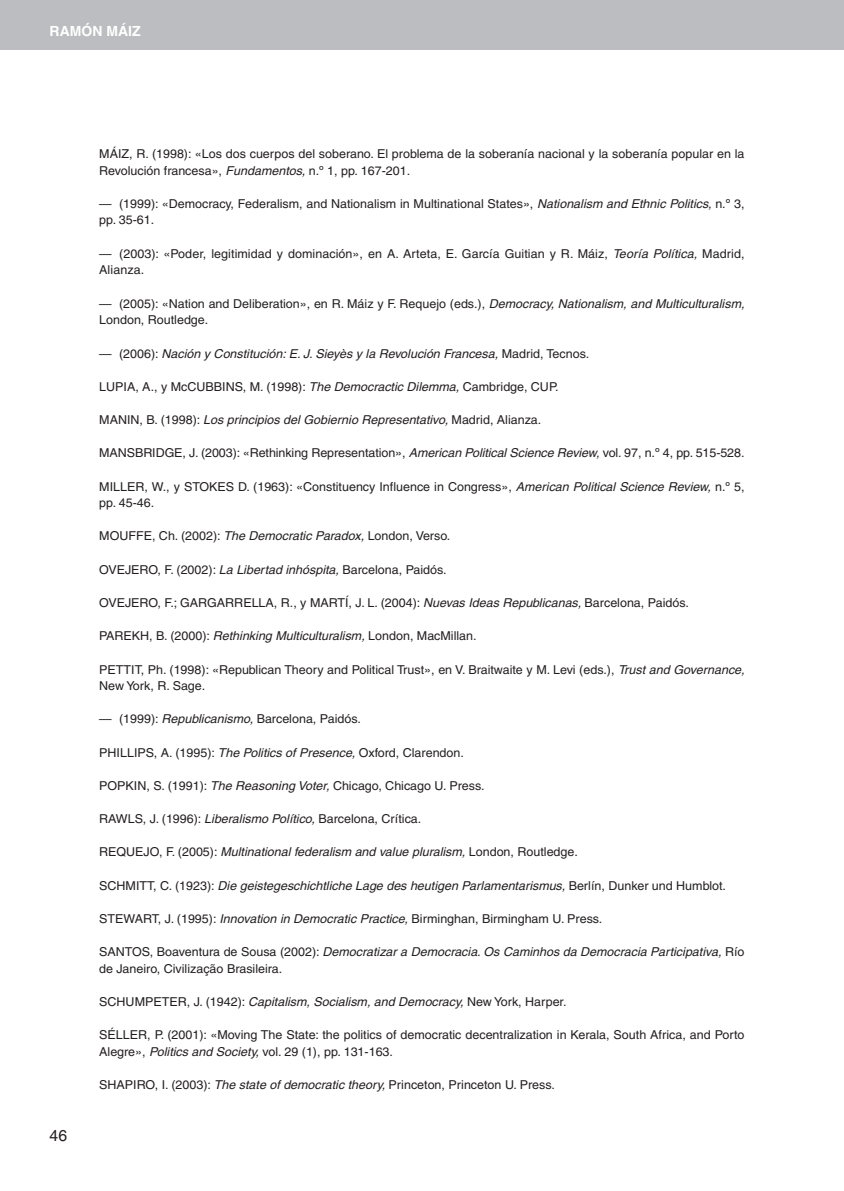
<style>
.page{position:relative;width:844px;height:1191px;background:#fff}
.page>*{position:absolute;margin:0;border:0;box-sizing:border-box;transform-origin:0 0}
.t1{font:15.75px "Helvetica";color:#231f20}
.t2{font:700 14px "Helvetica";color:#fff}
.t3{font:12.25px/16.6px "Helvetica";color:#231f20}
.t4{font:italic 12.25px "Helvetica";color:#231f20}
.s1{font-style:italic}
.s2{font-style:normal}
</style>
<div class="page">
<div style="left:0;top:0;width:843px;height:50px;background:#bcbdc0"></div>
<p class="t2" style="left:50px;top:26px;width:92px">RAMÓN MÁIZ</p>
<p class="t1" style="left:50px;top:1129px;width:19px">46</p>
<p class="t3" style="left:99px;top:146px;width:646px">MÁIZ, R. (1998): «Los dos cuerpos del soberano. El problema de la soberanía nacional y la soberanía popular en la<br>Revolución francesa», <span class="s1">Fundamentos,</span> n.º 1, pp. 167-201.</p>
<p class="t3" style="left:99px;top:196px;width:646px">— (1999): «Democracy, Federalism, and Nationalism in Multinational States», <span class="s1">Nationalism and Ethnic Politics,</span> n.º 3, pp. 35-61.</p>
<p class="t3" style="left:99px;top:246px;width:646px">— (2003): «Poder, legitimidad y dominación», en A. Arteta, E. García Guitian y R. Máiz, <span class="s1">Teoría Política,</span> Madrid,<br>Alianza.</p>
<p class="t3" style="left:99px;top:296px;width:646px">— (2005): «Nation and Deliberation», en R. Máiz y F. Requejo (eds.), <span class="s1">Democracy, Nationalism, and Multiculturalism,<br></span>London, Routledge.</p>
<p class="t4" style="left:99px;top:349px;width:491px"><span class="s2">— (2006):</span> Nación y Constitución: E. J. Sieyès y la Revolución Francesa, <span class="s2">Madrid, Tecnos.</span></p>
<p class="t3" style="left:99px;top:379px;width:461px">LUPIA, A., y McCUBBINS, M. (1998): <span class="s1">The Democractic Dilemma,</span> Cambridge, CUP.</p>
<p class="t4" style="left:99px;top:415px;width:443px"><span class="s2">MANIN, B. (1998):</span> Los principios del Gobiernio Representativo, <span class="s2">Madrid, Alianza.</span></p>
<p class="t3" style="left:99px;top:446px;width:646px">MANSBRIDGE, J. (2003): «Rethinking Representation», <span class="s1">American Political Science Review,</span> vol. 97, n.º 4, pp. 515-528.</p>
<p class="t3" style="left:99px;top:479px;width:646px">MILLER, W., y STOKES D. (1963): «Constituency Influence in Congress», <span class="s1">American Political Science Review,</span> n.º 5, pp. 45-46.</p>
<p class="t3" style="left:99px;top:529px;width:352px">MOUFFE, Ch. (2002): <span class="s1">The Democratic Paradox,</span> London, Verso.</p>
<p class="t3" style="left:99px;top:562px;width:349px">OVEJERO, F. (2002): <span class="s1">La Libertad inhóspita,</span> Barcelona, Paidós.</p>
<p class="t3" style="left:99px;top:595px;width:591px">OVEJERO, F.; GARGARRELLA, R., y MARTÍ, J. L. (2004): <span class="s1">Nuevas Ideas Republicanas,</span> Barcelona, Paidós.</p>
<p class="t3" style="left:99px;top:629px;width:379px">PAREKH, B. (2000): <span class="s1">Rethinking Multiculturalism,</span> London, MacMillan.</p>
<p class="t3" style="left:99px;top:662px;width:646px">PETTIT, Ph. (1998): «Republican Theory and Political Trust», en V. Braitwaite y M. Levi (eds.), <span class="s1">Trust and Governance,<br></span>New York, R. Sage.</p>
<p class="t3" style="left:99px;top:712px;width:263px">— (1999): <span class="s1">Republicanismo,</span> Barcelona, Paidós.</p>
<p class="t3" style="left:99px;top:745px;width:366px">PHILLIPS, A. (1995): <span class="s1">The Politics of Presence,</span> Oxford, Clarendon.</p>
<p class="t3" style="left:99px;top:778px;width:387px">POPKIN, S. (1991): <span class="s1">The Reasoning Voter,</span> Chicago, Chicago U. Press.</p>
<p class="t3" style="left:99px;top:811px;width:323px">RAWLS, J. (1996): <span class="s1">Liberalismo Político,</span> Barcelona, Crítica.</p>
<p class="t4" style="left:99px;top:847px;width:480px"><span class="s2">REQUEJO, F. (2005):</span> Multinational federalism and value pluralism, <span class="s2">London, Routledge.</span></p>
<p class="t4" style="left:99px;top:881px;width:628px"><span class="s2">SCHMITT, C. (1923):</span> Die geistegeschichtliche Lage des heutigen Parlamentarismus, <span class="s2">Berlín, Dunker und Humblot.</span></p>
<p class="t3" style="left:99px;top:911px;width:504px">STEWART, J. (1995): <span class="s1">Innovation in Democratic Practice,</span> Birminghan, Birmingham U. Press.</p>
<p class="t3" style="left:99px;top:944px;width:646px">SANTOS, Boaventura de Sousa (2002): <span class="s1">Democratizar a Democracia. Os Caminhos da Democracia Participativa,</span> Río de Janeiro, Civilização Brasileira.</p>
<p class="t3" style="left:99px;top:994px;width:469px">SCHUMPETER, J. (1942): <span class="s1">Capitalism, Socialism, and Democracy,</span> New York, Harper.</p>
<p class="t3" style="left:99px;top:1028px;width:646px">SÉLLER, P. (2001): «Moving The State: the politics of democratic decentralization in Kerala, South Africa, and Porto<br>Alegre», <span class="s1">Politics and Society,</span> vol. 29 (1), pp. 131-163.</p>
<p class="t3" style="left:99px;top:1077px;width:457px">SHAPIRO, I. (2003): <span class="s1">The state of democratic theory,</span> Princeton, Princeton U. Press.</p>
</div>
